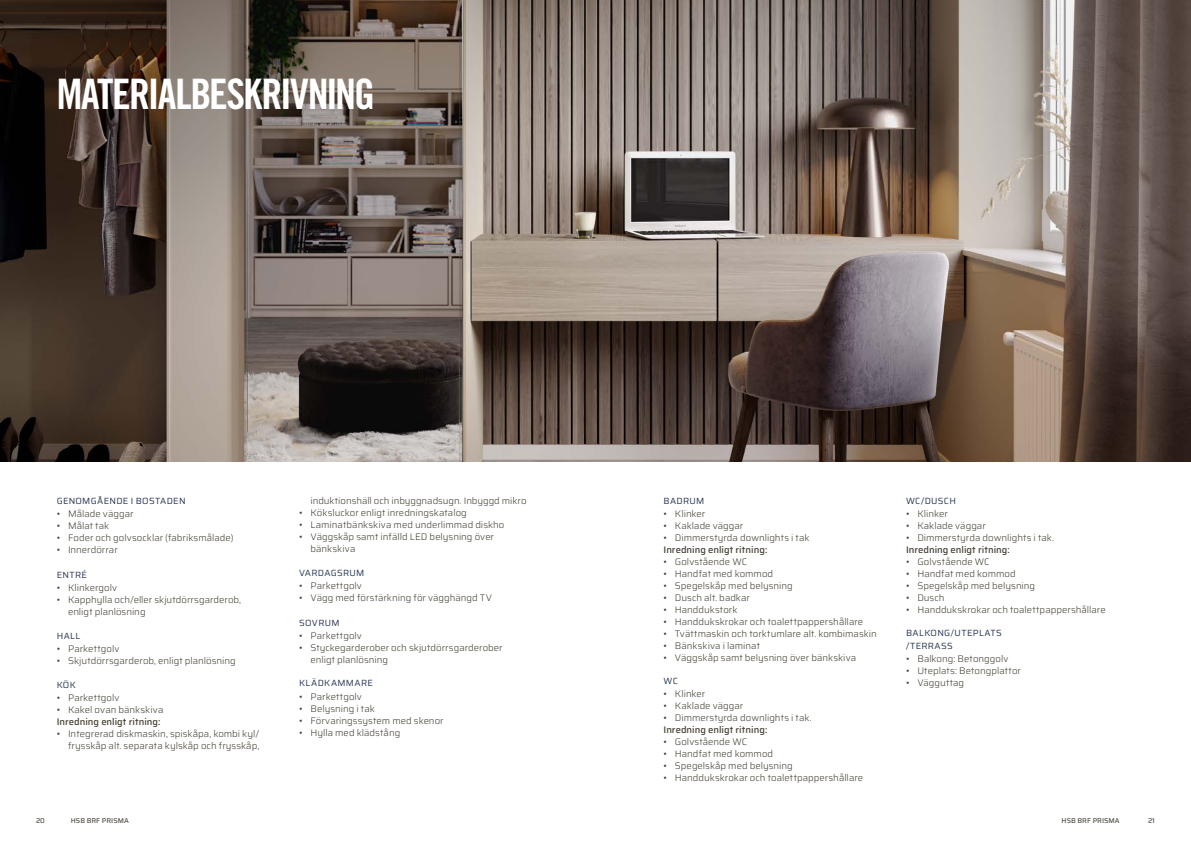
<style>
.page{position:relative;width:1191px;height:842px;background:#fff}
.page>*{position:absolute;margin:0;border:0;box-sizing:border-box;transform-origin:0 0}
.t1{font:42px "Trade Gothic LT Pro Bd Cn 20";letter-spacing:-.04em;color:#fff}
.t2{font:300 9.5px/12px "Saira";color:#454034}
.t3{font:500 9.5px "Saira";color:#454034}
.t4{font:9px/12.4px "Saira";letter-spacing:.035em;color:#2c3954}
.t5{font:500 7px "Saira";color:#57544b}
</style>
<div class="page">
<img style="left:0;top:0;width:1191px;height:461px">
<h1 class="t1" style="left:57px;top:68px;width:320px">MATERIALBESKRIVNING</h1>
<p class="t4" style="left:57px;top:494px;width:130px">GENOMGÅENDE I BOSTADEN</p>
<p class="t2" style="left:57px;top:507px;width:78px">• Målade väggar</p>
<p class="t2" style="left:57px;top:519px;width:54px">• Målat tak</p>
<p class="t2" style="left:57px;top:531px;width:178px">• Foder och golvsocklar (fabriksmålade)</p>
<p class="t2" style="left:57px;top:543px;width:62px">• Innerdörrar</p>
<p class="t4" style="left:57px;top:568px;width:32px">ENTRÉ</p>
<p class="t2" style="left:57px;top:582px;width:62px">• Klinkergolv</p>
<p class="t2" style="left:68px;top:594px;width:175px;text-indent:-11px">• Kapphylla och/eller skjutdörrsgarderob, enligt planlösning</p>
<p class="t4" style="left:57px;top:629px;width:25px">HALL</p>
<p class="t2" style="left:57px;top:642px;width:64px">• Parkettgolv</p>
<p class="t2" style="left:57px;top:654px;width:181px">• Skjutdörrsgarderob, enligt planlösning</p>
<p class="t4" style="left:57px;top:678px;width:21px">KÖK</p>
<p class="t2" style="left:57px;top:691px;width:64px">• Parkettgolv</p>
<p class="t2" style="left:57px;top:703px;width:108px">• Kakel ovan bänkskiva</p>
<p class="t3" style="left:57px;top:714px;width:105px">Inredning enligt ritning:</p>
<p class="t2" style="left:57px;top:727px;width:204px;text-align:right">• Integrerad diskmaskin, spiskåpa, kombi kyl/ frysskåp alt. separata kylskåp och frysskåp,</p>
<p class="t2" style="left:310px;top:494px;width:217px">induktionshäll och inbyggnadsugn. Inbyggd mikro</p>
<p class="t2" style="left:299px;top:506px;width:169px">• Köksluckor enligt inredningskatalog</p>
<p class="t2" style="left:299px;top:518px;width:207px">• Laminatbänkskiva med underlimmad diskho</p>
<p class="t2" style="left:310px;top:530px;width:185px;text-indent:-11px">• Väggskåp samt infälld LED belysning över bänkskiva</p>
<p class="t4" style="left:299px;top:566px;width:67px">VARDAGSRUM</p>
<p class="t2" style="left:299px;top:579px;width:64px">• Parkettgolv</p>
<p class="t2" style="left:299px;top:591px;width:194px">• Vägg med förstärkning för vägghängd TV</p>
<p class="t4" style="left:299px;top:616px;width:42px">SOVRUM</p>
<p class="t2" style="left:299px;top:630px;width:64px">• Parkettgolv</p>
<p class="t2" style="left:310px;top:642px;width:194px;text-indent:-11px">• Styckegarderober och skjutdörrsgarderober enligt planlösning</p>
<p class="t4" style="left:299px;top:677px;width:75px">KLÄDKAMMARE</p>
<p class="t2" style="left:299px;top:690px;width:64px">• Parkettgolv</p>
<p class="t2" style="left:299px;top:702px;width:77px">• Belysning i tak</p>
<p class="t2" style="left:299px;top:714px;width:146px">• Förvaringssystem med skenor</p>
<p class="t2" style="left:299px;top:726px;width:103px">• Hylla med klädstång</p>
<p class="t4" style="left:663px;top:494px;width:42px">BADRUM</p>
<p class="t2" style="left:663px;top:507px;width:43px">• Klinker</p>
<p class="t2" style="left:663px;top:519px;width:81px">• Kaklade väggar</p>
<p class="t2" style="left:663px;top:531px;width:147px">• Dimmerstyrda downlights i tak</p>
<p class="t3" style="left:663px;top:542px;width:105px">Inredning enligt ritning:</p>
<p class="t2" style="left:663px;top:555px;width:85px">• Golvstående WC</p>
<p class="t2" style="left:663px;top:567px;width:111px">• Handfat med kommod</p>
<p class="t2" style="left:663px;top:579px;width:131px">• Spegelskåp med belysning</p>
<p class="t2" style="left:663px;top:591px;width:88px">• Dusch alt. badkar</p>
<p class="t2" style="left:663px;top:603px;width:75px">• Handdukstork</p>
<p class="t2" style="left:663px;top:615px;width:201px">• Handdukskrokar och toalettpappershållare</p>
<p class="t2" style="left:663px;top:627px;width:215px">• Tvättmaskin och torktumlare alt. kombimaskin</p>
<p class="t2" style="left:663px;top:639px;width:98px">• Bänkskiva i laminat</p>
<p class="t2" style="left:663px;top:651px;width:194px">• Väggskåp samt belysning över bänkskiva</p>
<p class="t4" style="left:663px;top:674px;width:16px">WC</p>
<p class="t2" style="left:663px;top:688px;width:43px">• Klinker</p>
<p class="t2" style="left:663px;top:700px;width:81px">• Kaklade väggar</p>
<p class="t2" style="left:663px;top:712px;width:150px">• Dimmerstyrda downlights i tak.</p>
<p class="t3" style="left:663px;top:722px;width:105px">Inredning enligt ritning:</p>
<p class="t2" style="left:663px;top:736px;width:85px">• Golvstående WC</p>
<p class="t2" style="left:663px;top:748px;width:111px">• Handfat med kommod</p>
<p class="t2" style="left:663px;top:760px;width:131px">• Spegelskåp med belysning</p>
<p class="t2" style="left:663px;top:772px;width:201px">• Handdukskrokar och toalettpappershållare</p>
<p class="t4" style="left:906px;top:494px;width:51px">WC/DUSCH</p>
<p class="t2" style="left:906px;top:507px;width:43px">• Klinker</p>
<p class="t2" style="left:906px;top:519px;width:81px">• Kaklade väggar</p>
<p class="t2" style="left:906px;top:531px;width:150px">• Dimmerstyrda downlights i tak.</p>
<p class="t3" style="left:906px;top:542px;width:105px">Inredning enligt ritning:</p>
<p class="t2" style="left:906px;top:555px;width:85px">• Golvstående WC</p>
<p class="t2" style="left:906px;top:567px;width:111px">• Handfat med kommod</p>
<p class="t2" style="left:906px;top:579px;width:131px">• Spegelskåp med belysning</p>
<p class="t2" style="left:906px;top:591px;width:40px">• Dusch</p>
<p class="t2" style="left:906px;top:603px;width:201px">• Handdukskrokar och toalettpappershållare</p>
<p class="t4" style="left:906px;top:627px;width:97px">BALKONG/UTEPLATS /TERRASS</p>
<p class="t2" style="left:906px;top:652px;width:104px">• Balkong: Betonggolv</p>
<p class="t2" style="left:906px;top:664px;width:116px">• Uteplats: Betongplattor</p>
<p class="t2" style="left:906px;top:676px;width:60px">• Vägguttag</p>
<p class="t5" style="left:36px;top:814px;width:10px">20</p>
<p class="t5" style="left:71px;top:814px;width:59px">HSB BRF PRISMA</p>
<p class="t5" style="left:1061px;top:814px;width:59px">HSB BRF PRISMA</p>
<p class="t5" style="left:1148px;top:814px;width:8px">21</p>
</div>
